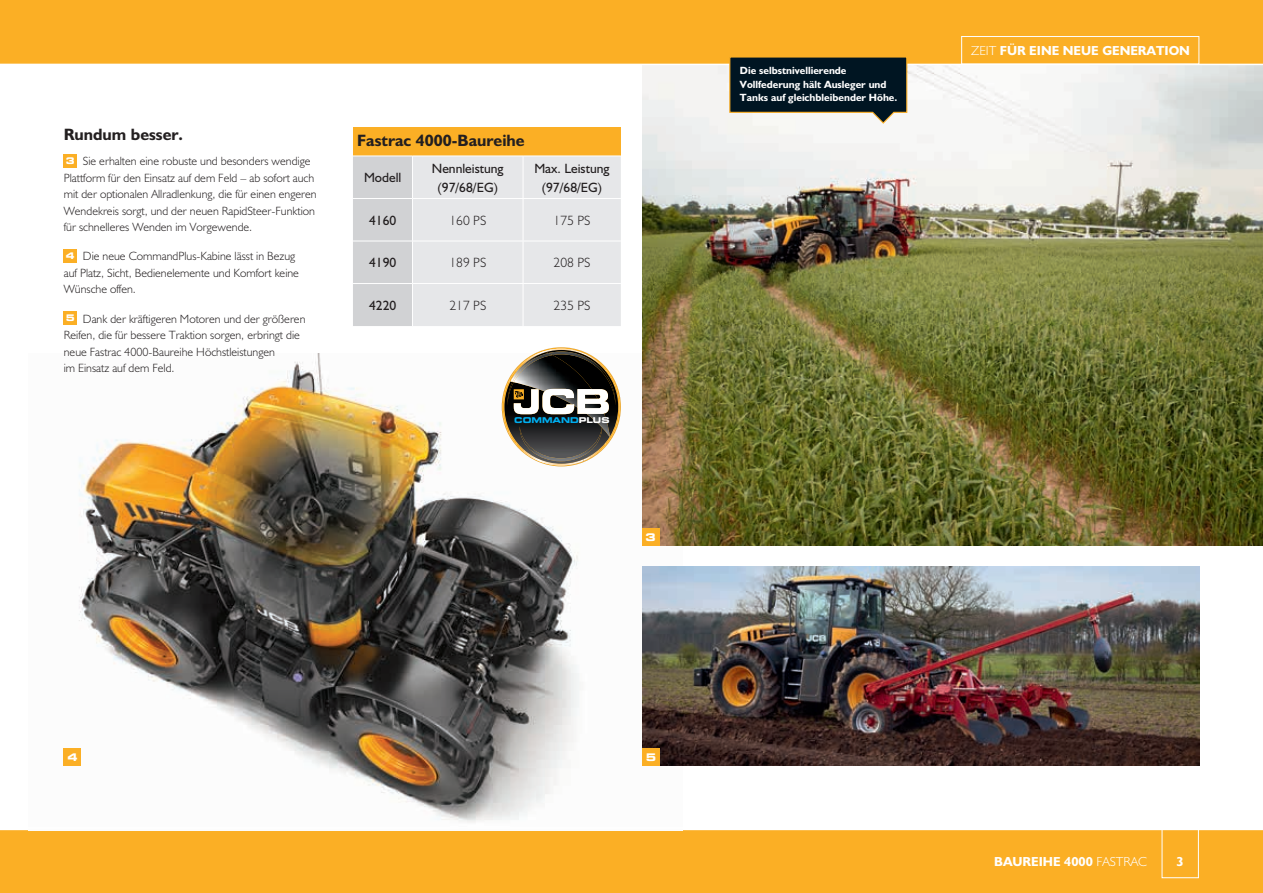
<style>
.page{position:relative;width:1263px;height:893px;background:#fff}
.page>*{position:absolute;margin:0;border:0;box-sizing:border-box;transform-origin:0 0}
.t1{font:16.5px "JCB Bold";color:#231f20}
.t2{font:13.5px/18.3px "JCB Euro Roman";color:#231f20;text-align:center}
.t3{font:300 13.5px "JCB Euro";color:#231f20}
.t4{font:13.2px "JCB Bold";color:#fff}
.t5{font:12px/16.5px "JCB Light";color:#231f20}
.t6{font:10.5px/13.5px "JCB Bold";color:#fff}
.t7{font:700 expanded 10.5px "Square 721 BT";color:#fff}
.t8{font:700 expanded 7.95px "Square 721 BT";color:#00aeef}
.s1{font-family:"Square 721 BT";font-weight:700;font-stretch:expanded;font-size:9.15px;color:#fff}
.s2{color:#fff}
.s3{font-family:"JCB Light"}
</style>
<div class="page">
<div style="left:0;top:829px;width:1263px;height:64px;background:#fbaf25"></div>
<hr style="left:0;top:829px;width:1263px;height:1px;background:#fff">
<img style="left:63px;top:354px;width:619px;height:469px">
<img style="left:642px;top:65px;width:621px;height:481px">
<div style="left:0;top:0;width:1263px;height:64px;background:#fbaf25"></div>
<div style="left:64px;top:154px;width:13px;height:13px;background:#fbaf25"></div>
<div style="left:64px;top:249px;width:13px;height:13px;background:#fbaf25"></div>
<div style="left:64px;top:311px;width:13px;height:14px;background:#fbaf25"></div>
<div style="left:353px;top:128px;width:268px;height:28px;background:#fbaf25"></div>
<svg style="left:353px;top:157px;width:268px;height:169px;background:#e1e2e4"></svg>
<hr style="left:353px;top:198px;width:59px;height:1px;background:#fff">
<hr style="left:412px;top:198px;width:111px;height:1px;background:#fff">
<hr style="left:523px;top:198px;width:98px;height:1px;background:#fff">
<hr style="left:353px;top:241px;width:59px;height:1px;background:#fff">
<hr style="left:412px;top:241px;width:111px;height:1px;background:#fff">
<hr style="left:523px;top:241px;width:98px;height:1px;background:#fff">
<hr style="left:353px;top:283px;width:59px;height:1px;background:#fff">
<hr style="left:412px;top:283px;width:111px;height:1px;background:#fff">
<hr style="left:523px;top:283px;width:98px;height:1px;background:#fff">
<hr style="left:412px;top:156px;width:1px;height:42px;background:#fff">
<hr style="left:523px;top:156px;width:1px;height:42px;background:#fff">
<hr style="left:412px;top:199px;width:1px;height:42px;background:#fff">
<hr style="left:523px;top:199px;width:1px;height:42px;background:#fff">
<hr style="left:412px;top:241px;width:1px;height:42px;background:#fff">
<hr style="left:523px;top:241px;width:1px;height:42px;background:#fff">
<hr style="left:412px;top:284px;width:1px;height:42px;background:#fff">
<hr style="left:523px;top:284px;width:1px;height:42px;background:#fff">
<div style="left:1162px;top:819px;width:37px;height:59px;border:1px solid #fff"></div>
<img style="left:642px;top:567px;width:557px;height:198px">
<svg style="left:502px;top:347px;width:119px;height:119px"></svg>
<hr style="left:0;top:827px;width:1263px;height:2px;background:#fff">
<div style="left:64px;top:748px;width:17px;height:17px;background:#fbaf25"></div>
<div style="left:642px;top:748px;width:17px;height:17px;background:#fbaf25"></div>
<div style="left:642px;top:529px;width:17px;height:17px;background:#fbaf25"></div>
<div style="left:961px;top:36px;width:238px;height:28px;border:1px solid #fff"></div>
<svg style="left:729px;top:57px;width:179px;height:68px"></svg>
<h1 class="t1" style="left:64px;top:124px;width:121px">Rundum besser.</h1>
<p class="t5" style="left:64px;top:153px;width:254px"><span class="s1">3</span> Sie erhalten eine robuste und besonders wendige Plattform für den Einsatz auf dem Feld – ab sofort auch mit der optionalen Allradlenkung, die für einen engeren Wendekreis sorgt, und der neuen RapidSteer-Funktion für schnelleres Wenden im Vorgewende.</p>
<p class="t5" style="left:64px;top:248px;width:237px"><span class="s1">4</span> Die neue CommandPlus-Kabine lässt in Bezug auf Platz, Sicht, Bedienelemente und Komfort keine<br>Wünsche offen.</p>
<p class="t5" style="left:64px;top:310px;width:243px"><span class="s1">5</span> Dank der kräftigeren Motoren und der größeren Reifen, die für bessere Traktion sorgen, erbringt die neue Fastrac 4000-Baureihe Höchstleistungen<br>im Einsatz auf dem Feld.</p>
<h1 class="t1" style="left:357px;top:130px;width:169px">Fastrac 4000-Baureihe</h1>
<p class="t2" style="left:364px;top:168px;width:39px">Modell</p>
<p class="t2" style="left:432px;top:159px;width:73px">Nennleistung (97/68/EG)</p>
<p class="t2" style="left:534px;top:159px;width:77px">Max. Leistung (97/68/EG)</p>
<p class="t2" style="left:369px;top:211px;width:29px">4160</p>
<p class="t3" style="left:449px;top:212px;width:38px">160 PS</p>
<p class="t3" style="left:553px;top:212px;width:38px">175 PS</p>
<p class="t2" style="left:369px;top:253px;width:29px">4190</p>
<p class="t3" style="left:449px;top:255px;width:38px">189 PS</p>
<p class="t3" style="left:554px;top:255px;width:38px">208 PS</p>
<p class="t2" style="left:369px;top:296px;width:29px">4220</p>
<p class="t3" style="left:449px;top:297px;width:38px">217 PS</p>
<p class="t3" style="left:554px;top:297px;width:38px">235 PS</p>
<p class="t8" style="left:514px;top:415px;width:97px">COMMAND<span class="s2">PLUS</span></p>
<p class="t7" style="left:645px;top:531px;width:12px">3</p>
<p class="t6" style="left:740px;top:64px;width:159px">Die selbstnivellierende<br>Vollfederung hält Ausleger und<br>Tanks auf gleichbleibender Höhe.</p>
<p class="t4" style="left:971px;top:43px;width:220px"><span class="s3">ZEIT</span> FÜR EINE NEUE GENERATION</p>
<p class="t7" style="left:67px;top:751px;width:12px">4</p>
<p class="t7" style="left:646px;top:751px;width:12px">5</p>
<p class="t4" style="left:994px;top:853px;width:154px">BAUREIHE 4000 <span class="s3">FASTRAC</span></p>
<p class="t4" style="left:1176px;top:853px;width:9px">3</p>
</div>
